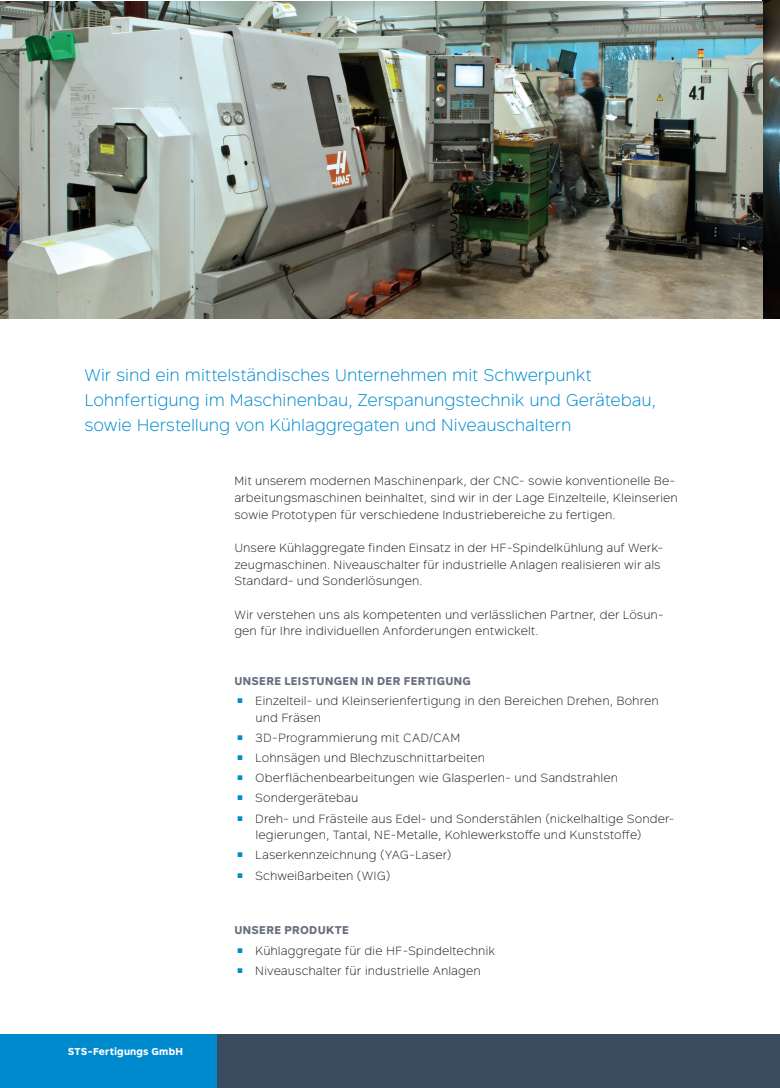
<style>
.page{position:relative;width:780px;height:1088px;background:#fff}
.page>*{position:absolute;margin:0;border:0;box-sizing:border-box;transform-origin:0 0}
.t1{font:300 16.88px/25px "Rutan";letter-spacing:-.01em;color:#008ace}
.t2{font:300 11.88px/20.1px "Rutan";letter-spacing:.005em;color:#231f20}
.t3{font:700 11.25px "Rutan";letter-spacing:.035em;color:#696f80}
.t4{font:700 10px "Rutan";letter-spacing:.02em;color:#fff}
</style>
<div class="page">
<div style="left:0;top:1034px;width:218px;height:54px;background:#008ace"></div>
<div style="left:218px;top:1034px;width:544px;height:54px;background:#394b5f"></div>
<img style="left:762px;top:0;width:18px;height:319px">
<img style="left:0;top:2px;width:762px;height:317px">
<div style="left:762px;top:1034px;width:18px;height:54px;background:#394b5f"></div>
<h1 class="t1" style="left:84px;top:362px;width:573px">Wir sind ein mittelständisches Unternehmen mit Schwerpunkt<br>Lohnfertigung im Maschinenbau, Zerspanungstechnik und Gerätebau, sowie Herstellung von Kühlaggregaten und Niveauschaltern</h1>
<p class="t2" style="left:234px;top:472px;width:445px;line-height:16.6px">Mit unserem modernen Maschinenpark, der CNC- sowie konventionelle Be&shy;arbeitungsmaschinen beinhaltet, sind wir in der Lage Einzelteile, Kleinserien sowie Prototypen für verschiedene Industriebereiche zu fertigen.</p>
<p class="t2" style="left:234px;top:539px;width:430px;line-height:16.6px">Unsere Kühlaggregate finden Einsatz in der HF-Spindelkühlung auf Werk&shy;zeugmaschinen. Niveauschalter für industrielle Anlagen realisieren wir als<br>Standard- und Sonderlösungen.</p>
<p class="t2" style="left:234px;top:605px;width:431px;line-height:16.6px">Wir verstehen uns als kompetenten und verlässlichen Partner, der Lösun&shy;gen für Ihre individuellen Anforderungen entwickelt.</p>
<p class="t3" style="left:234px;top:672px;width:238px">UNSERE LEISTUNGEN IN DER FERTIGUNG</p>
<p class="t2" style="left:255px;top:692px;width:405px;line-height:16.6px">Einzelteil- und Kleinserienfertigung in den Bereichen Drehen, Bohren und Fräsen</p>
<p class="t2" style="left:255px;top:727px;width:421px">3D-Programmierung mit CAD/CAM<br>Lohnsägen und Blechzuschnittarbeiten<br>Oberflächenbearbeitungen wie Glasperlen- und Sandstrahlen Sondergerätebau<br>Dreh- und Frästeile aus Edel- und Sonderstählen (nickelhaltige Sonder-</p>
<p class="t2" style="left:255px;top:824px;width:388px">legierungen, Tantal, NE-Metalle, Kohlewerkstoffe und Kunststoffe)<br>Laserkennzeichnung (YAG-Laser)<br>Schweißarbeiten (WIG)</p>
<p class="t4" style="left:68px;top:1043px;width:117px">STS-FERTIGUNGS GMBH</p>
<p class="t3" style="left:234px;top:921px;width:116px">UNSERE PRODUKTE</p>
<p class="t2" style="left:255px;top:939px;width:241px">Kühlaggregate für die HF-Spindeltechnik<br>Niveauschalter für industrielle Anlagen</p>
</div>
